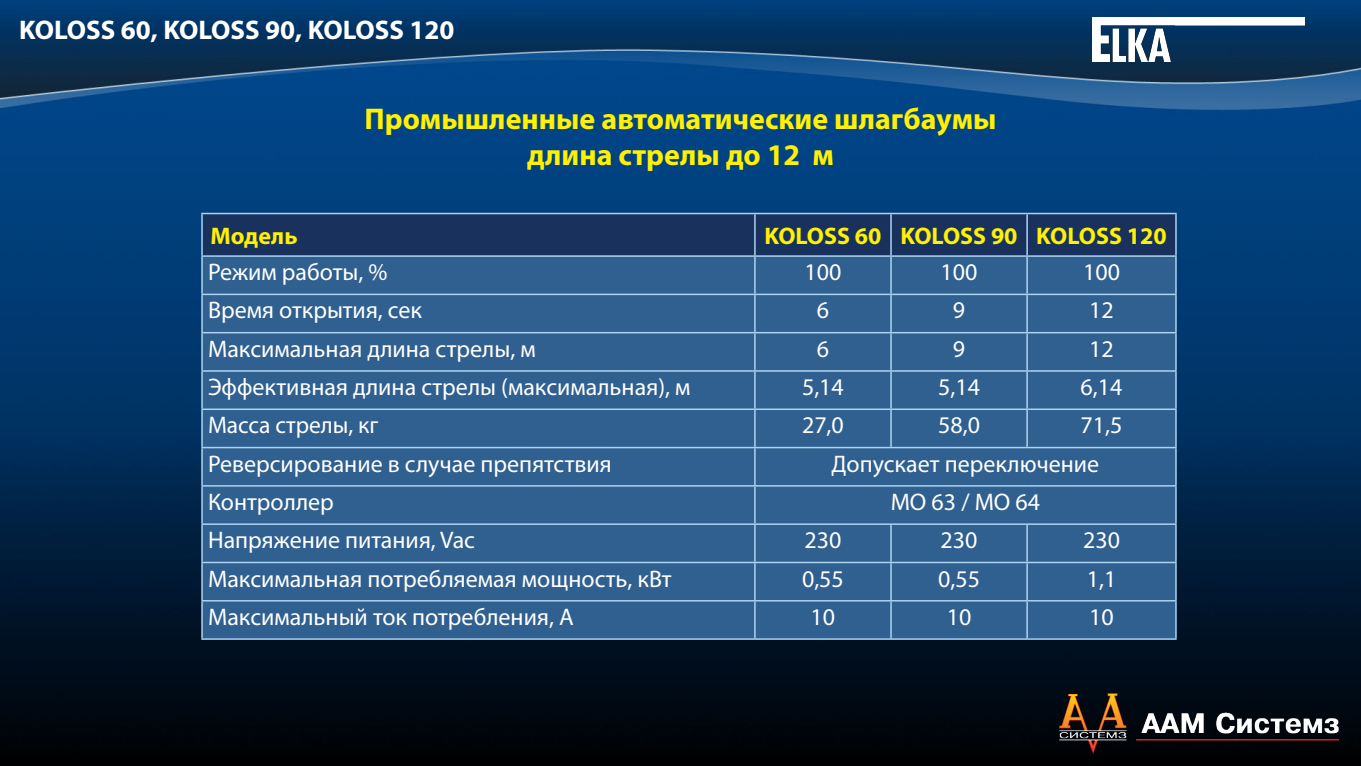
<style>
.page{position:relative;width:1361px;height:766px;background:#fff}
.page>*{position:absolute;margin:0;border:0;box-sizing:border-box;transform-origin:0 0}
.Заголовок{font:700 30px/36px "Myriad Pro";color:#fff101;text-align:center}
.подпись{font:700 27px "Myriad Pro";color:#fff}
.t1{font:24px "Myriad Pro";color:#fff}
.t2{font:700 24px "Myriad Pro";color:#fff101}
</style>
<div class="page">
<img style="left:0;top:0;width:1361px;height:765px">
<img style="left:1092px;top:17px;width:212px;height:45px">
<div style="left:203px;top:214px;width:972px;height:41px;background:#19315d"></div>
<div style="left:203px;top:257px;width:972px;height:381px;background:#306090"></div>
<hr style="left:201px;top:213px;width:554px;height:1px;background:#acd3f0">
<hr style="left:201px;top:214px;width:2px;height:41px;background:#acd3f0">
<hr style="left:755px;top:213px;width:136px;height:1px;background:#acd3f0">
<hr style="left:754px;top:214px;width:1px;height:41px;background:#acd3f0">
<hr style="left:891px;top:213px;width:136px;height:1px;background:#acd3f0">
<hr style="left:890px;top:214px;width:2px;height:41px;background:#acd3f0">
<hr style="left:1027px;top:213px;width:149px;height:1px;background:#acd3f0">
<hr style="left:1026px;top:214px;width:2px;height:41px;background:#acd3f0">
<hr style="left:1175px;top:214px;width:1px;height:41px;background:#acd3f0">
<hr style="left:201px;top:255px;width:554px;height:2px;background:#acd3f0">
<hr style="left:201px;top:257px;width:2px;height:36px;background:#acd3f0">
<hr style="left:755px;top:255px;width:136px;height:2px;background:#acd3f0">
<hr style="left:754px;top:257px;width:1px;height:36px;background:#acd3f0">
<hr style="left:891px;top:255px;width:136px;height:2px;background:#acd3f0">
<hr style="left:890px;top:257px;width:2px;height:36px;background:#acd3f0">
<hr style="left:1027px;top:255px;width:149px;height:2px;background:#acd3f0">
<hr style="left:1026px;top:257px;width:2px;height:36px;background:#acd3f0">
<hr style="left:1175px;top:257px;width:1px;height:36px;background:#acd3f0">
<hr style="left:201px;top:293px;width:554px;height:2px;background:#acd3f0">
<hr style="left:201px;top:295px;width:2px;height:37px;background:#acd3f0">
<hr style="left:755px;top:293px;width:136px;height:2px;background:#acd3f0">
<hr style="left:754px;top:295px;width:1px;height:37px;background:#acd3f0">
<hr style="left:891px;top:293px;width:136px;height:2px;background:#acd3f0">
<hr style="left:890px;top:295px;width:2px;height:37px;background:#acd3f0">
<hr style="left:1027px;top:293px;width:149px;height:2px;background:#acd3f0">
<hr style="left:1026px;top:295px;width:2px;height:37px;background:#acd3f0">
<hr style="left:1175px;top:295px;width:1px;height:37px;background:#acd3f0">
<hr style="left:201px;top:332px;width:554px;height:1px;background:#acd3f0">
<hr style="left:201px;top:333px;width:2px;height:37px;background:#acd3f0">
<hr style="left:755px;top:332px;width:136px;height:1px;background:#acd3f0">
<hr style="left:754px;top:333px;width:1px;height:37px;background:#acd3f0">
<hr style="left:891px;top:332px;width:136px;height:1px;background:#acd3f0">
<hr style="left:890px;top:333px;width:2px;height:37px;background:#acd3f0">
<hr style="left:1027px;top:332px;width:149px;height:1px;background:#acd3f0">
<hr style="left:1026px;top:333px;width:2px;height:37px;background:#acd3f0">
<hr style="left:1175px;top:333px;width:1px;height:37px;background:#acd3f0">
<hr style="left:201px;top:370px;width:554px;height:1px;background:#acd3f0">
<hr style="left:201px;top:371px;width:2px;height:37px;background:#acd3f0">
<hr style="left:755px;top:370px;width:136px;height:1px;background:#acd3f0">
<hr style="left:754px;top:371px;width:1px;height:37px;background:#acd3f0">
<hr style="left:891px;top:370px;width:136px;height:1px;background:#acd3f0">
<hr style="left:890px;top:371px;width:2px;height:37px;background:#acd3f0">
<hr style="left:1027px;top:370px;width:149px;height:1px;background:#acd3f0">
<hr style="left:1026px;top:371px;width:2px;height:37px;background:#acd3f0">
<hr style="left:1175px;top:371px;width:1px;height:37px;background:#acd3f0">
<hr style="left:201px;top:408px;width:554px;height:2px;background:#acd3f0">
<hr style="left:201px;top:410px;width:2px;height:36px;background:#acd3f0">
<hr style="left:755px;top:408px;width:136px;height:2px;background:#acd3f0">
<hr style="left:754px;top:410px;width:1px;height:36px;background:#acd3f0">
<hr style="left:891px;top:408px;width:136px;height:2px;background:#acd3f0">
<hr style="left:890px;top:410px;width:2px;height:36px;background:#acd3f0">
<hr style="left:1027px;top:408px;width:149px;height:2px;background:#acd3f0">
<hr style="left:1026px;top:410px;width:2px;height:36px;background:#acd3f0">
<hr style="left:1175px;top:410px;width:1px;height:36px;background:#acd3f0">
<hr style="left:201px;top:446px;width:554px;height:2px;background:#acd3f0">
<hr style="left:201px;top:448px;width:2px;height:37px;background:#acd3f0">
<hr style="left:755px;top:446px;width:136px;height:2px;background:#acd3f0">
<hr style="left:754px;top:448px;width:1px;height:37px;background:#acd3f0">
<hr style="left:891px;top:446px;width:136px;height:2px;background:#acd3f0">
<hr style="left:1027px;top:446px;width:149px;height:2px;background:#acd3f0">
<hr style="left:1175px;top:448px;width:1px;height:37px;background:#acd3f0">
<hr style="left:201px;top:485px;width:554px;height:1px;background:#acd3f0">
<hr style="left:201px;top:486px;width:2px;height:37px;background:#acd3f0">
<hr style="left:755px;top:485px;width:136px;height:1px;background:#acd3f0">
<hr style="left:754px;top:486px;width:1px;height:37px;background:#acd3f0">
<hr style="left:891px;top:485px;width:136px;height:1px;background:#acd3f0">
<hr style="left:1027px;top:485px;width:149px;height:1px;background:#acd3f0">
<hr style="left:1175px;top:486px;width:1px;height:37px;background:#acd3f0">
<hr style="left:201px;top:523px;width:554px;height:1px;background:#acd3f0">
<hr style="left:201px;top:524px;width:2px;height:37px;background:#acd3f0">
<hr style="left:755px;top:523px;width:136px;height:1px;background:#acd3f0">
<hr style="left:754px;top:524px;width:1px;height:37px;background:#acd3f0">
<hr style="left:891px;top:523px;width:136px;height:1px;background:#acd3f0">
<hr style="left:890px;top:524px;width:2px;height:37px;background:#acd3f0">
<hr style="left:1027px;top:523px;width:149px;height:1px;background:#acd3f0">
<hr style="left:1026px;top:524px;width:2px;height:37px;background:#acd3f0">
<hr style="left:1175px;top:524px;width:1px;height:37px;background:#acd3f0">
<hr style="left:201px;top:561px;width:554px;height:2px;background:#acd3f0">
<hr style="left:201px;top:563px;width:2px;height:37px;background:#acd3f0">
<hr style="left:755px;top:561px;width:136px;height:2px;background:#acd3f0">
<hr style="left:754px;top:563px;width:1px;height:37px;background:#acd3f0">
<hr style="left:891px;top:561px;width:136px;height:2px;background:#acd3f0">
<hr style="left:890px;top:563px;width:2px;height:37px;background:#acd3f0">
<hr style="left:1027px;top:561px;width:149px;height:2px;background:#acd3f0">
<hr style="left:1026px;top:563px;width:2px;height:37px;background:#acd3f0">
<hr style="left:1175px;top:563px;width:1px;height:37px;background:#acd3f0">
<hr style="left:201px;top:600px;width:554px;height:1px;background:#acd3f0">
<hr style="left:201px;top:601px;width:2px;height:37px;background:#acd3f0">
<hr style="left:755px;top:600px;width:136px;height:1px;background:#acd3f0">
<hr style="left:754px;top:601px;width:1px;height:37px;background:#acd3f0">
<hr style="left:891px;top:600px;width:136px;height:1px;background:#acd3f0">
<hr style="left:890px;top:601px;width:2px;height:37px;background:#acd3f0">
<hr style="left:1027px;top:600px;width:149px;height:1px;background:#acd3f0">
<hr style="left:1026px;top:601px;width:2px;height:37px;background:#acd3f0">
<hr style="left:1175px;top:601px;width:1px;height:37px;background:#acd3f0">
<hr style="left:201px;top:638px;width:554px;height:1px;background:#acd3f0">
<hr style="left:755px;top:638px;width:136px;height:1px;background:#acd3f0">
<hr style="left:891px;top:638px;width:136px;height:1px;background:#acd3f0">
<hr style="left:1027px;top:638px;width:149px;height:1px;background:#acd3f0">
<img style="left:1059px;top:693px;width:279px;height:60px">
<p class="подпись" style="left:19px;top:13px;width:437px">KOLOSS 60, KOLOSS 90, KOLOSS 120</p>
<p class="Заголовок" style="left:364px;top:100px;width:633px">Промышленные автоматические шлагбаумы длина стрелы до 12 м</p>
<p class="t2" style="left:210px;top:220px;width:89px">Модель</p>
<p class="t2" style="left:764px;top:220px;width:119px">KOLOSS 60</p>
<p class="t2" style="left:900px;top:220px;width:119px">KOLOSS 90</p>
<p class="t2" style="left:1036px;top:220px;width:132px">KOLOSS 120</p>
<p class="t1" style="left:208px;top:257px;width:181px">Режим работы, %</p>
<p class="t1" style="left:804px;top:257px;width:38px">100</p>
<p class="t1" style="left:940px;top:257px;width:38px">100</p>
<p class="t1" style="left:1083px;top:257px;width:38px">100</p>
<p class="t1" style="left:208px;top:295px;width:216px">Время открытия, сек</p>
<p class="t1" style="left:817px;top:295px;width:14px">6</p>
<p class="t1" style="left:953px;top:295px;width:14px">9</p>
<p class="t1" style="left:1089px;top:295px;width:26px">12</p>
<p class="t1" style="left:208px;top:334px;width:329px">Максимальная длина стрелы, м</p>
<p class="t1" style="left:817px;top:334px;width:14px">6</p>
<p class="t1" style="left:953px;top:334px;width:14px">9</p>
<p class="t1" style="left:1089px;top:334px;width:26px">12</p>
<p class="t1" style="left:208px;top:372px;width:484px">Эффективная длина стрелы (максимальная), м</p>
<p class="t1" style="left:802px;top:372px;width:43px">5,14</p>
<p class="t1" style="left:938px;top:372px;width:43px">5,14</p>
<p class="t1" style="left:1080px;top:372px;width:43px">6,14</p>
<p class="t1" style="left:208px;top:410px;width:172px">Масса стрелы, кг</p>
<p class="t1" style="left:802px;top:410px;width:43px">27,0</p>
<p class="t1" style="left:938px;top:410px;width:43px">58,0</p>
<p class="t1" style="left:1080px;top:410px;width:43px">71,5</p>
<p class="t1" style="left:208px;top:448px;width:405px">Реверсирование в случае препятствия</p>
<p class="t1" style="left:831px;top:448px;width:269px">Допускает переключение</p>
<p class="t1" style="left:208px;top:487px;width:127px">Контроллер</p>
<p class="t1" style="left:890px;top:487px;width:151px">МО 63 / МО 64</p>
<p class="t1" style="left:208px;top:525px;width:268px">Напряжение питания, Vac</p>
<p class="t1" style="left:804px;top:525px;width:38px">230</p>
<p class="t1" style="left:940px;top:525px;width:38px">230</p>
<p class="t1" style="left:1083px;top:525px;width:38px">230</p>
<p class="t1" style="left:208px;top:563px;width:465px">Максимальная потребляемая мощность, кВт</p>
<p class="t1" style="left:802px;top:563px;width:43px">0,55</p>
<p class="t1" style="left:938px;top:563px;width:43px">0,55</p>
<p class="t1" style="left:1086px;top:563px;width:31px">1,1</p>
<p class="t1" style="left:208px;top:601px;width:367px">Максимальный ток потребления, А</p>
<p class="t1" style="left:810px;top:601px;width:26px">10</p>
<p class="t1" style="left:947px;top:601px;width:26px">10</p>
<p class="t1" style="left:1089px;top:601px;width:26px">10</p>
</div>
